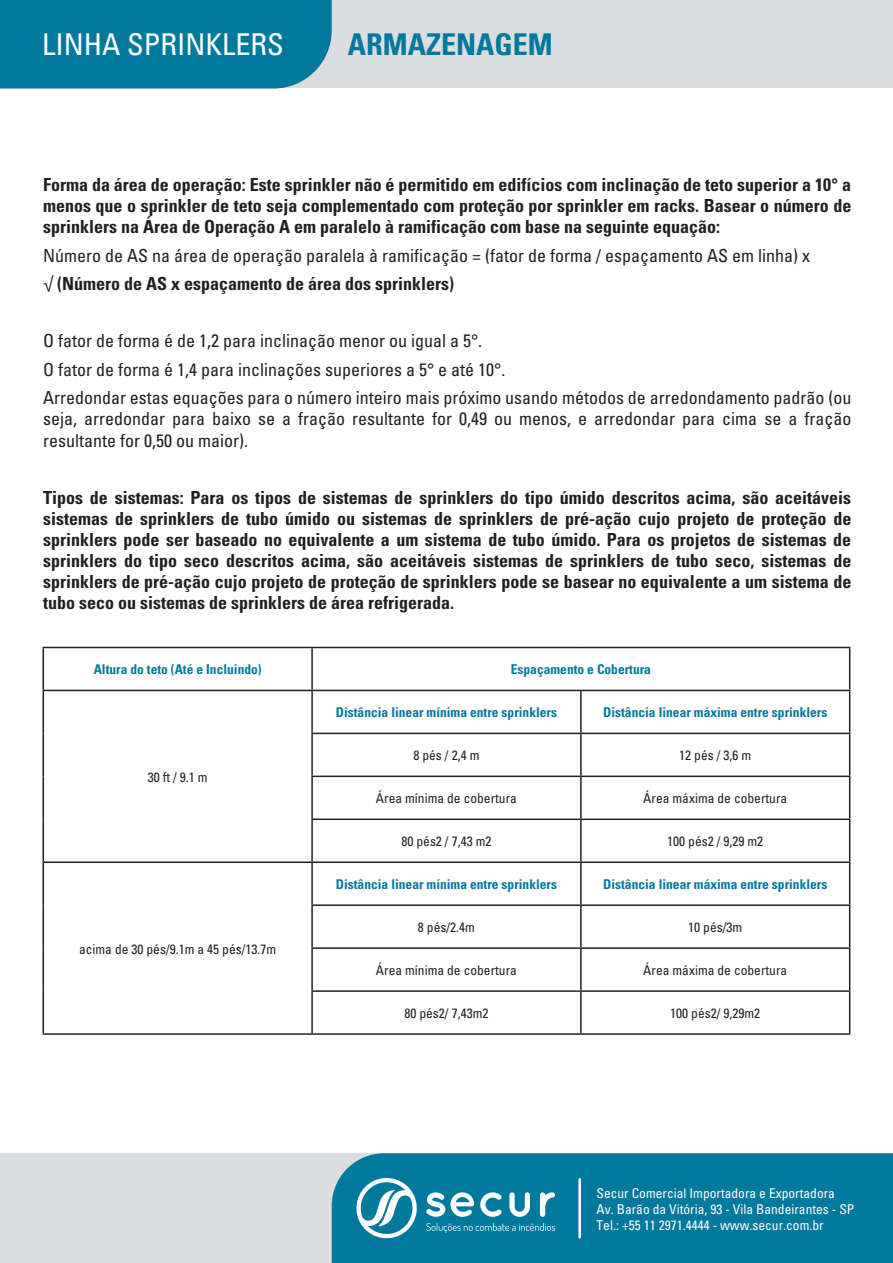
<style>
.page{position:relative;width:893px;height:1263px;background:#fff}
.page>*{position:absolute;margin:0;border:0;box-sizing:border-box;transform-origin:0 0}
.t1{font:condensed 30px "Univers";color:#fff}
.t2{font:700 condensed 30px "Univers";color:#00799c}
.t3{font:700 condensed 18px/21px "Univers";color:#231f20;text-align:justify}
.t4{font:condensed 18px/28.5px "Univers";color:#231f20}
.t5{font:condensed 13.5px "Univers";color:#231f20}
.t6{font:700 condensed 13.5px "Univers";color:#00799c}
.t7{font:condensed 13.5px/16.2px "Univers";color:#fff}
.s1{font-family:"Myriad Pro";font-stretch:normal}
.s2{font-weight:700}
</style>
<div class="page">
<div style="left:0;top:0;width:893px;height:88px;background:#dcdddf"></div>
<div style="left:0;top:0;width:332px;height:89px;background:#00799c"></div>
<div style="left:0;top:1153px;width:893px;height:110px;background:#dcdddf"></div>
<div style="left:332px;top:1153px;width:561px;height:110px;background:#00799c"></div>
<svg style="left:354px;top:1174px;width:63px;height:68px"></svg>
<svg style="left:426px;top:1192px;width:129px;height:25px"></svg>
<svg style="left:426px;top:1223px;width:129px;height:10px"></svg>
<hr style="left:578px;top:1179px;width:3px;height:58px;background:#fff">
<hr style="left:43px;top:647px;width:269px;height:1px;background:#231f20">
<hr style="left:43px;top:648px;width:1px;height:42px;background:#231f20">
<hr style="left:312px;top:647px;width:269px;height:1px;background:#231f20">
<hr style="left:311px;top:648px;width:2px;height:42px;background:#231f20">
<hr style="left:581px;top:647px;width:269px;height:1px;background:#231f20">
<hr style="left:849px;top:648px;width:1px;height:42px;background:#231f20">
<hr style="left:43px;top:690px;width:269px;height:1px;background:#231f20">
<hr style="left:43px;top:691px;width:1px;height:42px;background:#231f20">
<hr style="left:312px;top:690px;width:269px;height:1px;background:#231f20">
<hr style="left:311px;top:691px;width:2px;height:42px;background:#231f20">
<hr style="left:581px;top:690px;width:269px;height:1px;background:#231f20">
<hr style="left:580px;top:691px;width:2px;height:42px;background:#231f20">
<hr style="left:849px;top:691px;width:1px;height:42px;background:#231f20">
<hr style="left:43px;top:733px;width:1px;height:43px;background:#231f20">
<hr style="left:311px;top:733px;width:270px;height:1px;background:#231f20">
<hr style="left:311px;top:734px;width:2px;height:41px;background:#231f20">
<hr style="left:581px;top:733px;width:269px;height:1px;background:#231f20">
<hr style="left:580px;top:734px;width:2px;height:41px;background:#231f20">
<hr style="left:849px;top:734px;width:1px;height:41px;background:#231f20">
<hr style="left:43px;top:776px;width:1px;height:43px;background:#231f20">
<hr style="left:311px;top:775px;width:270px;height:2px;background:#231f20">
<hr style="left:311px;top:777px;width:2px;height:41px;background:#231f20">
<hr style="left:581px;top:775px;width:269px;height:2px;background:#231f20">
<hr style="left:580px;top:777px;width:2px;height:41px;background:#231f20">
<hr style="left:849px;top:777px;width:1px;height:41px;background:#231f20">
<hr style="left:43px;top:819px;width:1px;height:42px;background:#231f20">
<hr style="left:311px;top:818px;width:270px;height:2px;background:#231f20">
<hr style="left:311px;top:820px;width:2px;height:41px;background:#231f20">
<hr style="left:581px;top:818px;width:269px;height:2px;background:#231f20">
<hr style="left:580px;top:820px;width:2px;height:41px;background:#231f20">
<hr style="left:849px;top:820px;width:1px;height:41px;background:#231f20">
<hr style="left:43px;top:861px;width:269px;height:2px;background:#231f20">
<hr style="left:43px;top:863px;width:1px;height:42px;background:#231f20">
<hr style="left:312px;top:861px;width:269px;height:2px;background:#231f20">
<hr style="left:311px;top:863px;width:2px;height:41px;background:#231f20">
<hr style="left:581px;top:861px;width:269px;height:2px;background:#231f20">
<hr style="left:580px;top:863px;width:2px;height:41px;background:#231f20">
<hr style="left:849px;top:863px;width:1px;height:41px;background:#231f20">
<hr style="left:43px;top:905px;width:1px;height:43px;background:#231f20">
<hr style="left:311px;top:904px;width:270px;height:2px;background:#231f20">
<hr style="left:311px;top:906px;width:2px;height:41px;background:#231f20">
<hr style="left:581px;top:904px;width:269px;height:2px;background:#231f20">
<hr style="left:580px;top:906px;width:2px;height:41px;background:#231f20">
<hr style="left:849px;top:906px;width:1px;height:41px;background:#231f20">
<hr style="left:43px;top:948px;width:1px;height:43px;background:#231f20">
<hr style="left:311px;top:947px;width:270px;height:2px;background:#231f20">
<hr style="left:311px;top:949px;width:2px;height:41px;background:#231f20">
<hr style="left:581px;top:947px;width:269px;height:2px;background:#231f20">
<hr style="left:580px;top:949px;width:2px;height:41px;background:#231f20">
<hr style="left:849px;top:949px;width:1px;height:41px;background:#231f20">
<hr style="left:43px;top:991px;width:1px;height:42px;background:#231f20">
<hr style="left:311px;top:990px;width:270px;height:2px;background:#231f20">
<hr style="left:311px;top:992px;width:2px;height:41px;background:#231f20">
<hr style="left:581px;top:990px;width:269px;height:2px;background:#231f20">
<hr style="left:580px;top:992px;width:2px;height:41px;background:#231f20">
<hr style="left:849px;top:992px;width:1px;height:41px;background:#231f20">
<hr style="left:43px;top:1033px;width:269px;height:2px;background:#231f20">
<hr style="left:312px;top:1033px;width:269px;height:2px;background:#231f20">
<hr style="left:581px;top:1033px;width:269px;height:2px;background:#231f20">
<h1 class="t1" style="left:42px;top:26px;width:243px">LINHA SPRINKLERS</h1>
<h1 class="t2" style="left:348px;top:26px;width:206px">ARMAZENAGEM</h1>
<p class="t3" style="left:43px;top:174px;width:810px">Forma da área de operação: Este sprinkler não é permitido em edifícios com inclinação de teto superior a 10° a menos que o sprinkler de teto seja complementado com proteção por sprinkler em racks. Basear o número de sprinklers na Área de Operação A em paralelo à ramificação com base na seguinte equação:</p>
<p class="t4" style="left:43px;top:241px;width:768px">Número de AS na área de operação paralela à ramificação = (fator de forma / espaçamento AS em linha) x <span class="s1">√</span> <span class="s2">(Número de AS x espaçamento de área dos sprinklers)</span></p>
<p class="t4" style="left:43px;top:326px;width:810px">O fator de forma é de 1,2 para inclinação menor ou igual a 5°.<br>O fator de forma é 1,4 para inclinações superiores a 5° e até 10°.<br>Arredondar estas equações para o número inteiro mais próximo usando métodos de arredondamento padrão (ou</p>
<p class="t4" style="left:43px;top:408px;width:810px;line-height:21px">seja, arredondar para baixo se a fração resultante for 0,49 ou menos, e arredondar para cima se a fração resultante for 0,50 ou maior).</p>
<p class="t3" style="left:43px;top:486px;width:810px">Tipos de sistemas: Para os tipos de sistemas de sprinklers do tipo úmido descritos acima, são aceitáveis sistemas de sprinklers de tubo úmido ou sistemas de sprinklers de pré-ação cujo projeto de proteção de sprinklers pode ser baseado no equivalente a um sistema de tubo úmido. Para os projetos de sistemas de sprinklers do tipo seco descritos acima, são aceitáveis sistemas de sprinklers de tubo seco, sistemas de sprinklers de pré-ação cujo projeto de proteção de sprinklers pode se basear no equivalente a um sistema de tubo seco ou sistemas de sprinklers de área refrigerada.</p>
<p class="t6" style="left:94px;top:661px;width:170px">Altura do teto (Até e Incluindo)</p>
<p class="t6" style="left:511px;top:661px;width:142px">Espaçamento e Cobertura</p>
<p class="t5" style="left:148px;top:768px;width:61px">30 ft / 9.1 m</p>
<p class="t5" style="left:79px;top:940px;width:199px">acima de 30 pés/9.1m a 45 pés/13.7m</p>
<p class="t6" style="left:336px;top:704px;width:223px">Distância linear mínima entre sprinklers</p>
<p class="t6" style="left:603px;top:704px;width:226px">Distância linear máxima entre sprinklers</p>
<p class="t5" style="left:413px;top:747px;width:67px">8 pés / 2,4 m</p>
<p class="t5" style="left:679px;top:747px;width:73px">12 pés / 3,6 m</p>
<p class="t5" style="left:376px;top:790px;width:142px">Área mínima de cobertura</p>
<p class="t5" style="left:643px;top:790px;width:145px">Área máxima de cobertura</p>
<p class="t5" style="left:401px;top:833px;width:91px">80 pés2 / 7,43 m2</p>
<p class="t5" style="left:667px;top:833px;width:97px">100 pés2 / 9,29 m2</p>
<p class="t6" style="left:336px;top:876px;width:223px">Distância linear mínima entre sprinklers</p>
<p class="t6" style="left:603px;top:876px;width:226px">Distância linear máxima entre sprinklers</p>
<p class="t5" style="left:418px;top:919px;width:58px">8 pés/2.4m</p>
<p class="t5" style="left:688px;top:919px;width:55px">10 pés/3m</p>
<p class="t5" style="left:376px;top:962px;width:142px">Área mínima de cobertura</p>
<p class="t5" style="left:643px;top:962px;width:145px">Área máxima de cobertura</p>
<p class="t5" style="left:404px;top:1005px;width:85px">80 pés2/ 7,43m2</p>
<p class="t5" style="left:670px;top:1005px;width:91px">100 pés2/ 9,29m2</p>
<p class="t7" style="left:596px;top:1184px;width:259px">Secur Comercial Importadora e Exportadora<br>Av. Barão da Vitória, 93 - Vila Bandeirantes - SP<br>Tel.: +55 11 2971.4444 - www.secur.com.br</p>
</div>
